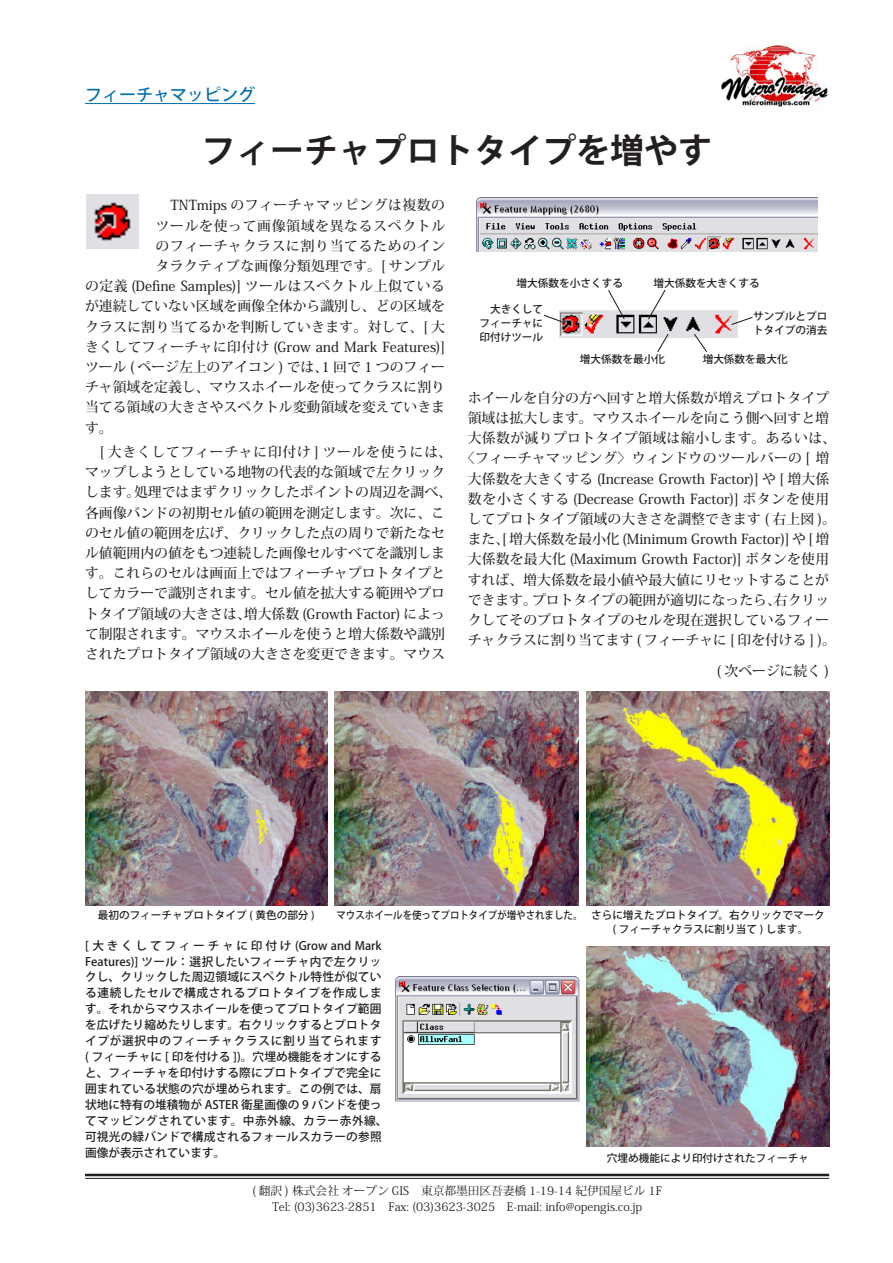
<style>
.page{position:relative;width:893px;height:1263px;background:#fff}
.page>*{position:absolute;margin:0;border:0;box-sizing:border-box;transform-origin:0 0}
.タイトル{font:700 34.05px "Koz Go Pro";color:#231f20}
.分類_下線{font:500 16.95px "Koz Go Pro";color:#0071ad}
.本文{font:500 13.8px/20.2px "Koz Min Pro";color:#231f20}
.本文-2{font:500 13.8px "Koz Min Pro";letter-spacing:.03em;color:#231f20}
.本文-3{font:500 13.8px "Koz Min Pro";letter-spacing:.05em;color:#231f20}
.本文-4{font:500 13.8px "Koz Min Pro";letter-spacing:.04em;color:#231f20}
.本文-5{font:500 13.8px "Koz Min Pro";letter-spacing:.025em;color:#231f20}
.本文-6{font:500 13.8px "Koz Min Pro";letter-spacing:.055em;color:#231f20}
.本文-7{font:500 13.8px "Koz Min Pro";letter-spacing:.035em;color:#231f20}
.本文-8{font:500 13.8px "Koz Min Pro";letter-spacing:.02em;color:#231f20}
.画面の説明{font:500 11.7px/15.9px "Koz Go Pro";letter-spacing:.015em;color:#231f20}
.t1{font:11.7px/15.9px "Koz Min Pro";color:#231f20;text-align:center}
.画面の説明-2{font:500 10.65px/13.8px "Koz Go Pro";color:#231f20;text-align:justify}
.画面の説明-3{font:500 10.65px "Koz Go Pro";color:#231f20;scale:.89 1}
</style>
<div class="page">
<hr style="left:85px;top:1174px;width:744px;height:2px;background:#231f20">
<hr style="left:85px;top:1178px;width:744px;height:1px;background:#231f20">
<img style="left:721px;top:45px;width:107px;height:62px">
<hr style="left:85px;top:103px;width:170px;height:1px;background:#0071ad">
<img style="left:87px;top:195px;width:52px;height:54px">
<img style="left:587px;top:947px;width:242px;height:199px">
<img style="left:395px;top:976px;width:184px;height:125px">
<img style="left:476px;top:197px;width:342px;height:55px">
<img style="left:85px;top:691px;width:242px;height:215px">
<img style="left:335px;top:691px;width:243px;height:215px">
<img style="left:586px;top:691px;width:243px;height:215px">
<img style="left:559px;top:310px;width:179px;height:28px">
<svg style="left:607px;top:290px;width:19px;height:30px"></svg>
<svg style="left:647px;top:289px;width:20px;height:32px"></svg>
<svg style="left:543px;top:314px;width:23px;height:10px"></svg>
<svg style="left:730px;top:316px;width:23px;height:10px"></svg>
<svg style="left:693px;top:333px;width:15px;height:19px"></svg>
<svg style="left:656px;top:333px;width:14px;height:19px"></svg>
<p class="分類_下線" style="left:85px;top:84px;width:172px">フィーチャマッピング</p>
<p class="タイトル" style="left:202px;top:129px;width:512px">フィーチャプロトタイプを増やす</p>
<p class="本文-7" style="left:171px;top:195px;width:276px">TNTmips のフィーチャマッピングは複数の</p>
<p class="本文-3" style="left:156px;top:216px;width:291px">ツールを使って画像領域を異なるスペクトル</p>
<p class="本文-3" style="left:156px;top:236px;width:291px">のフィーチャクラスに割り当てるためのイン</p>
<p class="本文-8" style="left:156px;top:256px;width:291px">タラクティブな画像分類処理です。[ サンプル</p>
<p class="本文-4" style="left:85px;top:276px;width:361px">の定義 (Define Samples)] ツールはスペクトル上似ている</p>
<p class="本文" style="left:85px;top:296px;width:361px">が連続していない区域を画像全体から識別し、どの区域を</p>
<p class="本文-5" style="left:85px;top:317px;width:362px">クラスに割り当てるかを判断していきます。対して、[ 大</p>
<p class="本文" style="left:85px;top:336px;width:361px">きくしてフィーチャに印付け (Grow and Mark Features [(</p>
<p class="本文" style="left:85px;top:356px;width:362px">ツール ( ページ左上のアイコン ) では 1、回で 1 つのフィー</p>
<p class="本文" style="left:85px;top:376px;width:361px">チャ領域を定義し、マウスホイールを使ってクラスに割り</p>
<p class="本文" style="left:85px;top:397px;width:361px">当てる領域の大きさやスペクトル変動領域を変えていきま</p>
<p class="本文" style="left:85px;top:417px;width:29px">す。</p>
<p class="本文-6" style="left:100px;top:442px;width:354px">[ 大きくしてフィーチャに印付け ] ツールを使うには、</p>
<p class="本文" style="left:85px;top:461px;width:361px">マップしようとしている地物の代表的な領域で左クリック</p>
<p class="本文" style="left:134px;top:482px;width:319px">処理ではまずクリックしたポイントの周辺を調べ、</p>
<p class="画面の説明-2" style="left:517px;top:276px;width:108px">増大係数を小さくする</p>
<p class="画面の説明-2" style="left:653px;top:276px;width:108px">増大係数を大きくする</p>
<p class="画面の説明-2" style="left:479px;top:303px;width:65px;text-indent:11px">大きくしてフィーチャに印付けツール</p>
<p class="画面の説明-2" style="left:753px;top:310px;width:76px">サンプルとプロトタイプの消去</p>
<p class="画面の説明-2" style="left:703px;top:352px;width:87px">増大係数を最大化</p>
<p class="画面の説明-2" style="left:580px;top:352px;width:87px">増大係数を最小化</p>
<p class="本文" style="left:468px;top:387px;width:363px">ホイールを自分の方へ回すと増大係数が増えプロトタイプ</p>
<p class="本文" style="left:468px;top:407px;width:363px">領域は拡大します。マウスホイールを向こう側へ回すと増</p>
<p class="本文-2" style="left:468px;top:428px;width:370px">大係数が減りプロトタイプ領域は縮小します。あるいは、</p>
<p class="本文-2" style="left:461px;top:448px;width:370px">〈フィーチャマッピング〉ウィンドウのツールバーの [ 増</p>
<p class="本文" style="left:468px;top:468px;width:363px">大係数を大きくする (Increase Growth Factor)] や [ 増大係</p>
<p class="本文" style="left:468px;top:488px;width:363px">数を小さくする (Decrease Growth Factor)] ボタンを使用</p>
<p class="本文" style="left:468px;top:508px;width:370px">してプロトタイプ領域の大きさを調整できます ( 右上図。(</p>
<p class="本文" style="left:468px;top:528px;width:363px">また、[ 増大係数を最小化 (Minimum Growth Factor)] や 増[</p>
<p class="本文" style="left:468px;top:549px;width:363px">大係数を最大化 (Maximum Growth Factor)] ボタンを使用</p>
<p class="本文" style="left:468px;top:569px;width:363px">すれば、増大係数を最小値や最大値にリセットすることが</p>
<p class="本文" style="left:774px;top:589px;width:57px">右クリッ</p>
<p class="本文" style="left:85px;top:482px;width:57px">します。</p>
<p class="本文" style="left:85px;top:502px;width:361px">各画像バンドの初期セル値の範囲を測定します。次に、こ</p>
<p class="本文" style="left:85px;top:522px;width:361px">のセル値の範囲を広げ、クリックした点の周りで新たなセ</p>
<p class="本文" style="left:85px;top:542px;width:361px">ル値範囲内の値をもつ連続した画像セルすべてを識別しま</p>
<p class="本文" style="left:85px;top:562px;width:361px">す。これらのセルは画面上ではフィーチャプロトタイプと</p>
<p class="本文" style="left:85px;top:583px;width:361px">してカラーで識別されます。セル値を拡大する範囲やプロ</p>
<p class="本文" style="left:244px;top:603px;width:203px">増大係数 (Growth Factor) によっ</p>
<p class="本文" style="left:532px;top:589px;width:250px">プロトタイプの範囲が適切になったら、</p>
<p class="本文" style="left:468px;top:589px;width:370px">できます。<br>クしてそのプロトタイプのセルを現在選択しているフィーチャクラスに割り当てます ( フィーチャに [ 印を付ける 。([</p>
<p class="本文" style="left:717px;top:661px;width:114px">( 次ページに続く (</p>
<p class="本文" style="left:85px;top:603px;width:361px">トタイプ領域の大きさは、<br>て制限されます。マウスホイールを使うと増大係数や識別されたプロトタイプ領域の大きさを変更できます。マウス</p>
<p class="画面の説明-2" style="left:98px;top:909px;width:218px">最初のフィーチャプロトタイプ ( 黄色の部分 )</p>
<p class="画面の説明-3" style="left:336px;top:909px;width:278px">マウスホイールを使ってプロトタイプが増やされました。</p>
<p class="画面の説明" style="left:85px;top:938px;width:304px">[大きくしてフィーチャに印付け (Grow and Mark<br>Features)] ツール：選択したいフィーチャ内で左クリックし、クリックした周辺領域にスペクトル特性が似ている連続したセルで構成されるプロトタイプを作成します。それからマウスホイールを使ってプロトタイプ範囲を広げたり縮めたりします。右クリックするとプロトタイプが選択中のフィーチャクラスに割り当てられます( フィーチャに [ 印を付ける ])。穴埋め機能をオンにすると、フィーチャを印付けする際にプロトタイプで完全に囲まれている状態の穴が埋められます。この例では、扇状地に特有の堆積物が ASTER 衛星画像の 9 バンドを使ってマッピングされています。中赤外線、カラー赤外線、可視光の緑バンドで構成されるフォールスカラーの参照画像が表示されています。</p>
<p class="画面の説明-2" style="left:591px;top:909px;width:235px">さらに増えたプロトタイプ。右クリックでマーク</p>
<p class="画面の説明-2" style="left:613px;top:923px;width:197px">( フィーチャクラスに割り当て ) します。</p>
<p class="画面の説明-2" style="left:607px;top:1152px;width:203px">穴埋め機能により印付けされたフィーチャ</p>
<p class="t1" style="left:252px;top:1182px;width:411px">( 翻訳 ) 株式会社オープン GIS　東京都墨田区吾妻橋 1-19-14 紀伊国屋ビル 1F<br>Tel (: 03)3623-2851　Fax (: 03)3623-3025　 -E mail: info@opengis.co j p.</p>
</div>
